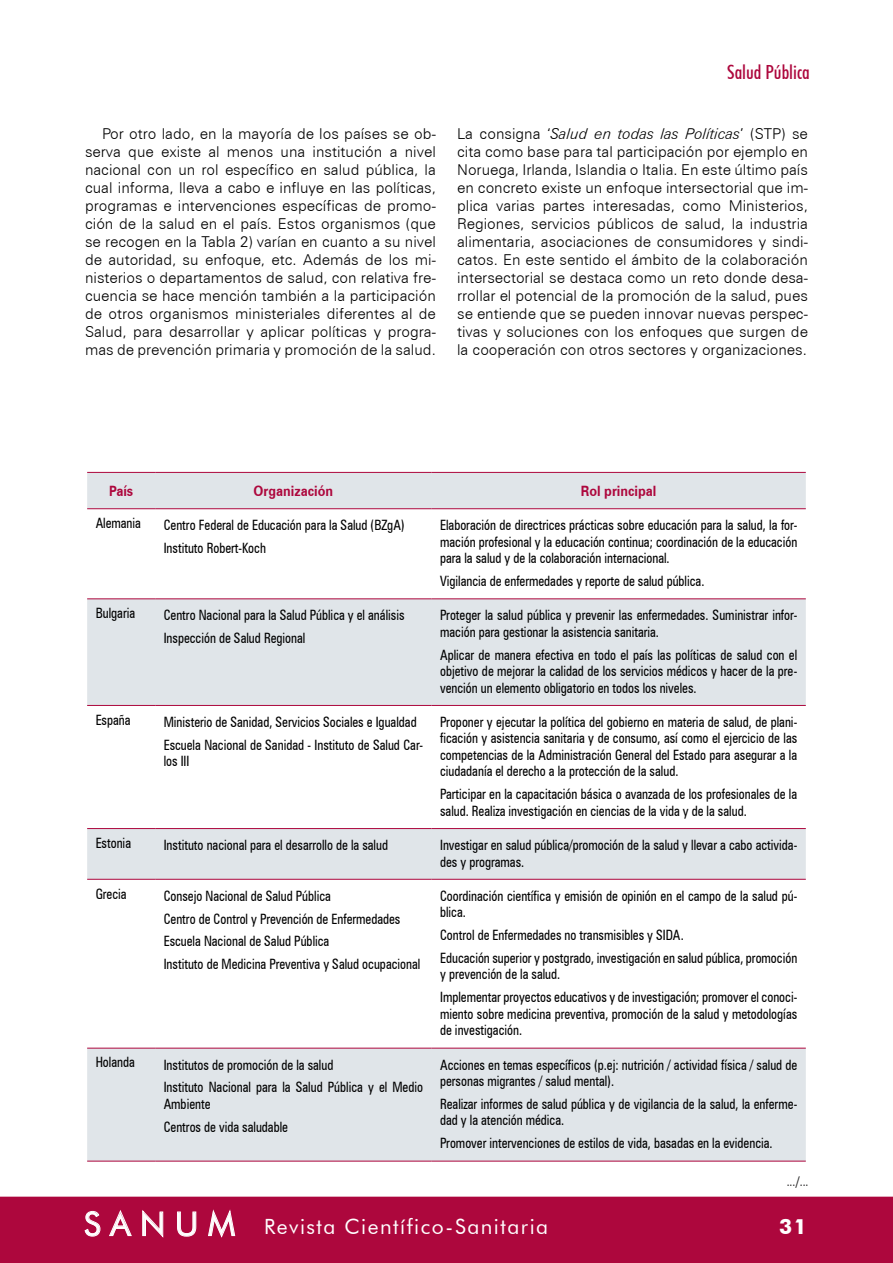
<style>
.page{position:relative;width:893px;height:1263px;background:#fff}
.page>*{position:absolute;margin:0;border:0;box-sizing:border-box;transform-origin:0 0}
.t1{font:21px "Futura BT";letter-spacing:.07em;color:#fff}
.t2{font:700 21px "Futura BT";color:#fff}
.t3{font:500 condensed 19.5px "Futura BT";color:#ad073d}
.t4{font:300 15px/18px "Zurich BT";color:#000;text-align:justify}
.t5{font:condensed 14.25px/16.5px "Zurich BT";color:#000;scale:.9 1}
.t6{font:700 14.25px "Zurich BT";color:#ad073d;scale:.9 1}
.t7{font:13.5px "Calibri";color:#292829;scale:.85 1}
.s1{font-style:italic}
.s2{font-size:33px}
</style>
<div class="page">
<div style="left:0;top:1197px;width:893px;height:66px;background:#ad073d"></div>
<svg style="left:87px;top:473px;width:719px;height:688px"></svg>
<hr style="left:87px;top:472px;width:68px;height:1px;background:#ad073d">
<hr style="left:155px;top:472px;width:277px;height:1px;background:#ad073d">
<hr style="left:432px;top:472px;width:374px;height:1px;background:#ad073d">
<hr style="left:87px;top:508px;width:68px;height:1px;background:#ad073d">
<hr style="left:155px;top:508px;width:277px;height:1px;background:#ad073d">
<hr style="left:432px;top:508px;width:374px;height:1px;background:#ad073d">
<hr style="left:87px;top:598px;width:68px;height:1px;background:#ad073d">
<hr style="left:155px;top:598px;width:277px;height:1px;background:#ad073d">
<hr style="left:432px;top:598px;width:374px;height:1px;background:#ad073d">
<hr style="left:87px;top:705px;width:68px;height:1px;background:#ad073d">
<hr style="left:155px;top:705px;width:277px;height:1px;background:#ad073d">
<hr style="left:432px;top:705px;width:374px;height:1px;background:#ad073d">
<hr style="left:87px;top:828px;width:68px;height:1px;background:#ad073d">
<hr style="left:155px;top:828px;width:277px;height:1px;background:#ad073d">
<hr style="left:432px;top:828px;width:374px;height:1px;background:#ad073d">
<hr style="left:87px;top:879px;width:68px;height:1px;background:#ad073d">
<hr style="left:155px;top:879px;width:277px;height:1px;background:#ad073d">
<hr style="left:432px;top:879px;width:374px;height:1px;background:#ad073d">
<hr style="left:87px;top:1048px;width:68px;height:1px;background:#ad073d">
<hr style="left:155px;top:1048px;width:277px;height:1px;background:#ad073d">
<hr style="left:432px;top:1048px;width:374px;height:1px;background:#ad073d">
<hr style="left:87px;top:1161px;width:68px;height:1px;background:#ad073d">
<hr style="left:155px;top:1161px;width:277px;height:1px;background:#ad073d">
<hr style="left:432px;top:1161px;width:374px;height:1px;background:#ad073d">
<h2 class="t3" style="left:727px;top:60px;width:84px">Salud Pública</h2>
<p class="t4" style="left:85px;top:125px;width:352px;text-indent:17px">Por otro lado, en la mayoría de los países se ob&shy;serva que existe al menos una institución a nivel nacional con un rol específico en salud pública, la cual informa, lleva a cabo e influye en las políticas, programas e intervenciones específicas de promo&shy;ción de la salud en el país. Estos organismos (que se recogen en la Tabla 2) varían en cuanto a su nivel de autoridad, su enfoque, etc. Además de los mi&shy;nisterios o departamentos de salud, con relativa fre&shy;cuencia se hace mención también a la participación de otros organismos ministeriales diferentes al de Salud, para desarrollar y aplicar políticas y progra&shy;mas de prevención primaria y promoción de la salud.</p>
<p class="t4" style="left:457px;top:125px;width:352px">La consigna ‘<span class="s1">Salud en todas las Políticas</span>’ (STP) se cita como base para tal participación por ejemplo en Noruega, Irlanda, Islandia o Italia. En este último país en concreto existe un enfoque intersectorial que im&shy;plica varias partes interesadas, como Ministerios, Regiones, servicios públicos de salud, la industria alimentaria, asociaciones de consumidores y sindi&shy;catos. En este sentido el ámbito de la colaboración intersectorial se destaca como un reto donde desa&shy;rrollar el potencial de la promoción de la salud, pues se entiende que se pueden innovar nuevas perspec&shy;tivas y soluciones con los enfoques que surgen de la cooperación con otros sectores y organizaciones.</p>
<p class="t6" style="left:109px;top:482px;width:28px">País</p>
<p class="t6" style="left:254px;top:482px;width:90px">Organización</p>
<p class="t6" style="left:581px;top:482px;width:85px">Rol principal</p>
<p class="t5" style="left:96px;top:515px;width:52px">Alemania</p>
<p class="t5" style="left:164px;top:514px;width:269px;line-height:22.8px">Centro Federal de Educación para la Salud (BZgA)<br>Instituto Robert-Koch</p>
<p class="t5" style="left:440px;top:517px;width:398px;text-align:justify">Elaboración de directrices prácticas sobre educación para la salud, la for&shy;mación profesional y la educación continua; coordinación de la educación para la salud y de la colaboración internacional.</p>
<p class="t5" style="left:440px;top:573px;width:295px">Vigilancia de enfermedades y reporte de salud pública.</p>
<p class="t5" style="left:96px;top:605px;width:45px">Bulgaria</p>
<p class="t5" style="left:164px;top:604px;width:269px;line-height:22.8px">Centro Nacional para la Salud Pública y el análisis<br>Inspección de Salud Regional</p>
<p class="t5" style="left:440px;top:607px;width:398px">Proteger la salud pública y prevenir las enfermedades. Suministrar infor&shy;mación para gestionar la asistencia sanitaria.</p>
<p class="t5" style="left:440px;top:646px;width:398px;text-align:justify">Aplicar de manera efectiva en todo el país las políticas de salud con el objetivo de mejorar la calidad de los servicios médicos y hacer de la pre&shy;vención un elemento obligatorio en todos los niveles.</p>
<p class="t5" style="left:96px;top:711px;width:40px">España</p>
<p class="t5" style="left:164px;top:710px;width:290px;line-height:22.8px">Ministerio de Sanidad, Servicios Sociales e Igualdad<br>Escuela Nacional de Sanidad - Instituto de Salud Car-</p>
<p class="t5" style="left:164px;top:753px;width:23px">los III</p>
<p class="t5" style="left:440px;top:713px;width:398px;text-align:justify">Proponer y ejecutar la política del gobierno en materia de salud, de plani&shy;ficación y asistencia sanitaria y de consumo, así como el ejercicio de las competencias de la Administración General del Estado para asegurar a la ciudadanía el derecho a la protección de la salud.</p>
<p class="t5" style="left:440px;top:786px;width:398px">Participar en la capacitación básica o avanzada de los profesionales de la salud. Realiza investigación en ciencias de la vida y de la salud.</p>
<p class="t5" style="left:96px;top:834px;width:41px">Estonia</p>
<p class="t5" style="left:164px;top:836px;width:251px">Instituto nacional para el desarrollo de la salud</p>
<p class="t5" style="left:440px;top:836px;width:398px">Investigar en salud pública/promoción de la salud y llevar a cabo activida&shy;des y programas.</p>
<p class="t5" style="left:96px;top:885px;width:36px">Grecia</p>
<p class="t5" style="left:164px;top:884px;width:287px;line-height:22.8px">Consejo Nacional de Salud Pública<br>Centro de Control y Prevención de Enfermedades Escuela Nacional de Salud Pública<br>Instituto de Medicina Preventiva y Salud ocupacional</p>
<p class="t5" style="left:440px;top:887px;width:398px">Coordinación científica y emisión de opinión en el campo de la salud pú&shy;blica.</p>
<p class="t5" style="left:440px;top:923px;width:398px;line-height:22.8px">Control de Enfermedades no transmisibles y SIDA.<br>Educación superior y postgrado, investigación en salud pública, promoción</p>
<p class="t5" style="left:440px;top:963px;width:398px;line-height:22.8px">y prevención de la salud.<br>Implementar proyectos educativos y de investigación; promover el conoci-</p>
<p class="t5" style="left:440px;top:1005px;width:398px">miento sobre medicina preventiva, promoción de la salud y metodologías de investigación.</p>
<p class="t5" style="left:96px;top:1054px;width:45px">Holanda</p>
<p class="t5" style="left:164px;top:1053px;width:290px;line-height:22.8px">Institutos de promoción de la salud<br>Instituto Nacional para la Salud Pública y el Medio</p>
<p class="t5" style="left:164px;top:1092px;width:140px;line-height:22.8px">Ambiente<br>Centros de vida saludable</p>
<p class="t5" style="left:440px;top:1056px;width:398px">Acciones en temas específicos (p.ej: nutrición / actividad física / salud de personas migrantes / salud mental).</p>
<p class="t5" style="left:440px;top:1095px;width:398px">Realizar informes de salud pública y de vigilancia de la salud, la enferme&shy;dad y la atención médica.</p>
<p class="t5" style="left:440px;top:1135px;width:371px">Promover intervenciones de estilos de vida, basadas en la evidencia.</p>
<p class="t7" style="left:787px;top:1172px;width:27px">.../...</p>
<h1 class="t1" style="left:84px;top:1214px;width:466px"><span class="s2">S A N U M</span> Revista Científico-Sanitaria</h1>
<h1 class="t2" style="left:779px;top:1214px;width:29px">31</h1>
</div>
